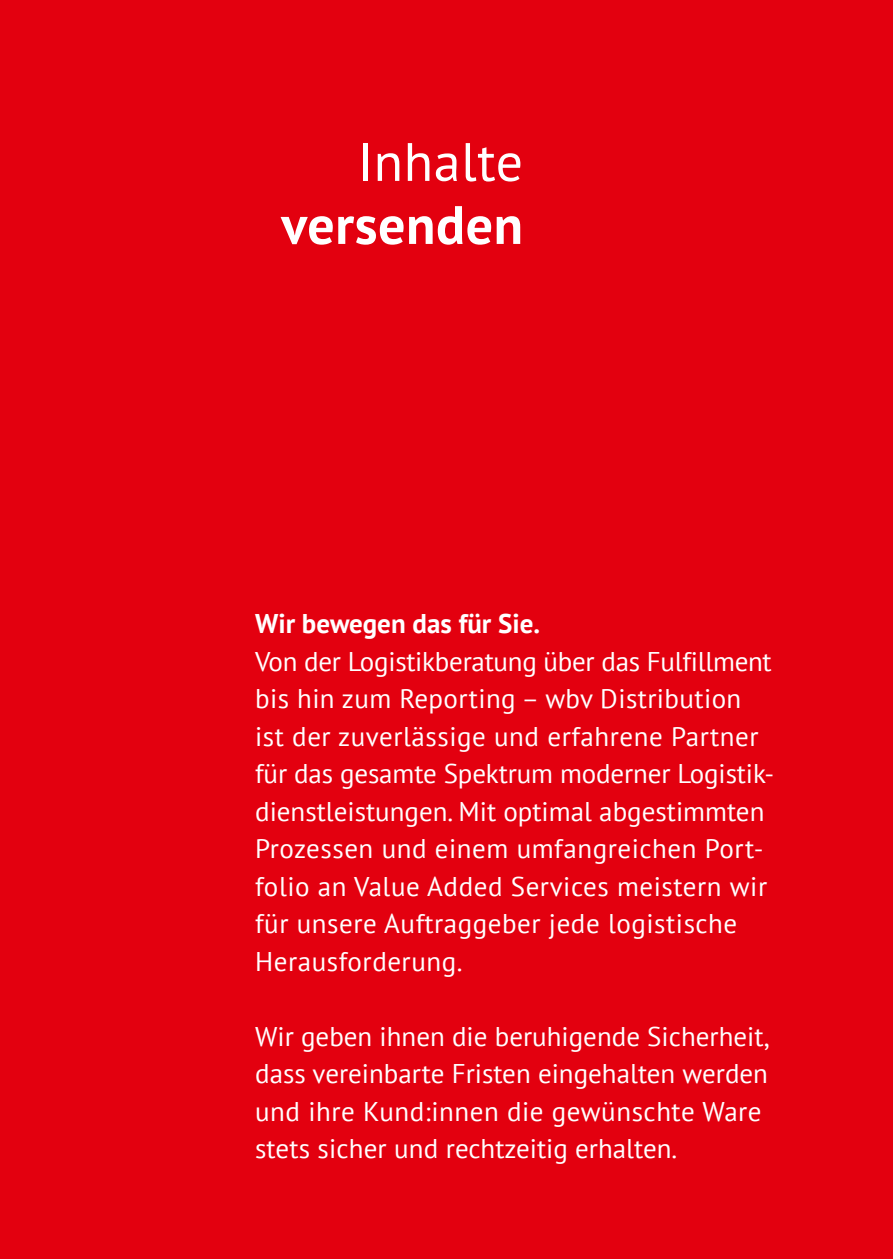
<style>
.page{position:relative;width:893px;height:1259px;background:#e3000f}
.page>*{position:absolute;margin:0;border:0;box-sizing:border-box;transform-origin:0 0}
.t1{font:700 54px/63px "PT Sans";letter-spacing:.01em;color:#fff;text-align:right}
.t2{font:27px/37.5px "PT Sans";letter-spacing:.005em;color:#fff}
.t3{font:700 27px "PT Sans";color:#fff}
.s1{font-weight:400}
</style>
<div class="page">
<h2 class="t1" style="left:281px;top:129px;width:243px"><span class="s1">Inhalte </span>versenden</h2>
<p class="t3" style="left:255px;top:606px;width:287px">Wir bewegen das für Sie.</p>
<p class="t2" style="left:255px;top:642px;width:521px">Von der Logistikberatung über das Fulfillment bis hin zum Reporting – wbv Distribution ist der zuverlässige und erfahrene Partner für das gesamte Spektrum moderner Logistik&shy;dienstleistungen. Mit optimal abgestimmten Prozessen und einem umfangreichen Port&shy;folio an Value Added Services meistern wir für unsere Auftraggeber jede logistische Herausforderung.</p>
<p class="t2" style="left:255px;top:1017px;width:516px">Wir geben ihnen die beruhigende Sicherheit, dass vereinbarte Fristen eingehalten werden und ihre Kund:innen die gewünschte Ware stets sicher und rechtzeitig erhalten.</p>
</div>
